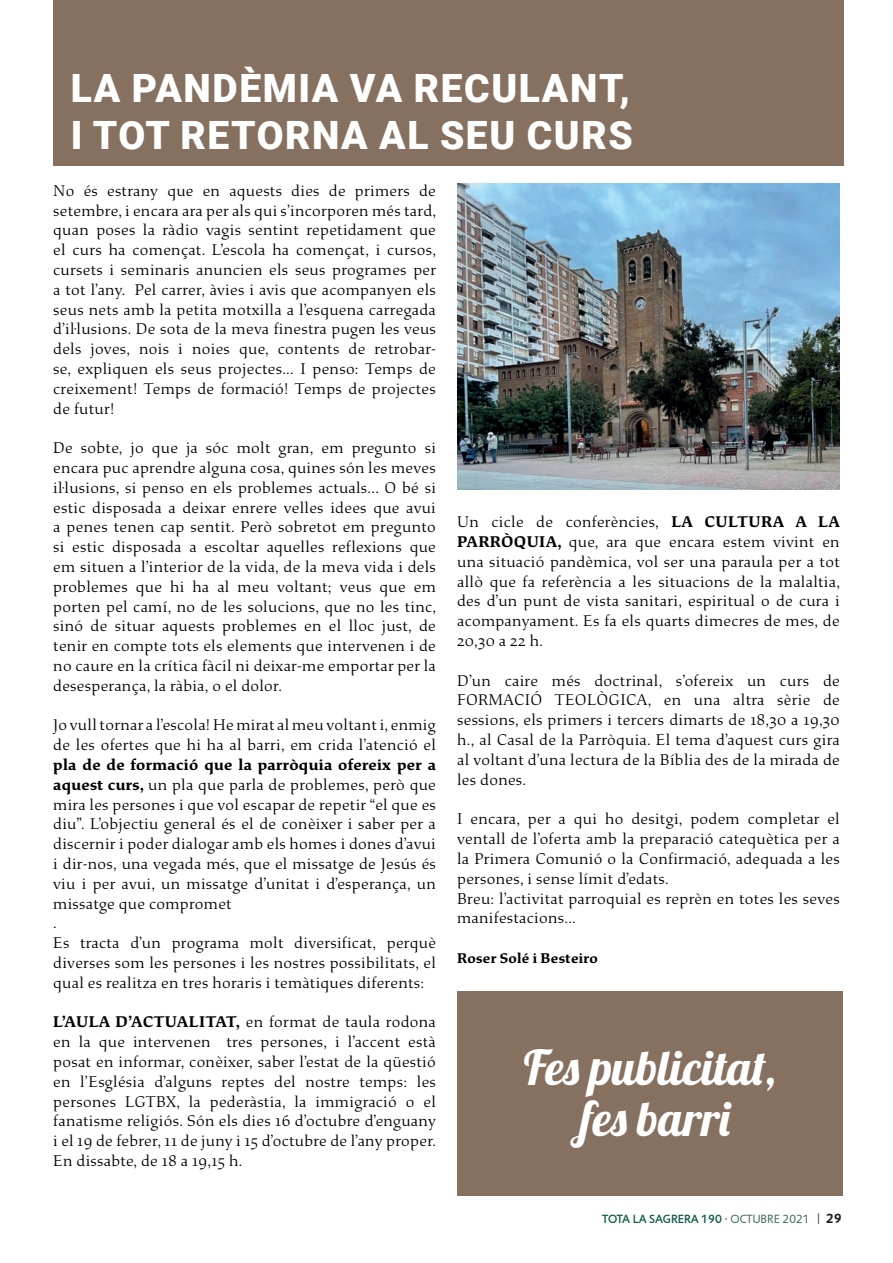
<style>
.page{position:relative;width:893px;height:1263px;background:#fff}
.page>*{position:absolute;margin:0;border:0;box-sizing:border-box;transform-origin:0 0}
.t1{font:48px/51px "Lobster 1.4";color:#fff;text-align:center}
.t2{font:900 39px/46.8px "Roboto";letter-spacing:.04em;color:#fff}
.t3{font:300 16.5px/19.8px "Study";letter-spacing:.02em;color:#000;text-align:justify}
.t4{font:700 15px "Study";letter-spacing:.02em;color:#000}
.t5{font:500 12px "Jigsaw";color:#095842}
.s1{font-weight:700}
.s2{font-weight:400;color:#3e6d5b}
.s3{font-weight:300;font-size:12.75px;color:#231f20}
.s4{font-weight:700;font-size:13.5px;color:#231f20}
</style>
<div class="page">
<div style="left:53px;top:0;width:791px;height:166px;background:#867161"></div>
<img style="left:457px;top:184px;width:383px;height:306px">
<div style="left:457px;top:991px;width:386px;height:205px;background:#867161"></div>
<h2 class="t2" style="left:71px;top:63px;width:563px">LA PANDÈMIA VA RECULANT,<br>I TOT RETORNA AL SEU CURS</h2>
<p class="t3" style="left:53px;top:181px;width:384px">No és estrany que en aquests dies de primers de setembre, i encara ara per als qui s’incorporen més tard, quan poses la ràdio vagis sentint repetidament que el curs ha començat. L’escola ha començat, i cursos, cursets i seminaris anuncien els seus programes per a tot l’any. Pel carrer, àvies i avis que acompanyen els seus nets amb la petita motxilla a l’esquena carregada d’il·lusions. De sota de la meva finestra pugen les veus dels joves, nois i noies que, contents de retrobar&shy;se, expliquen els seus projectes... I penso: Temps de creixement! Temps de formació! Temps de projectes de futur!</p>
<p class="t3" style="left:53px;top:438px;width:384px">De sobte, jo que ja sóc molt gran, em pregunto si encara puc aprendre alguna cosa, quines són les meves il·lusions, si penso en els problemes actuals... O bé si estic disposada a deixar enrere velles idees que avui a penes tenen cap sentit. Però sobretot em pregunto si estic disposada a escoltar aquelles reflexions que em situen a l’interior de la vida, de la meva vida i dels problemes que hi ha al meu voltant; veus que em porten pel camí, no de les solucions, que no les tinc, sinó de situar aquests problemes en el lloc just, de tenir en compte tots els elements que intervenen i de no caure en la crítica fàcil ni deixar-me emportar per la desesperança, la ràbia, o el dolor.</p>
<p class="t3" style="left:53px;top:715px;width:384px">Jo vull tornar a l’escola! He mirat al meu voltant i, enmig de les ofertes que hi ha al barri, em crida l’atenció el</p>
<p class="t3" style="left:53px;top:755px;width:384px;text-align:left"><span class="s1">pla de de formació que la parròquia ofereix per a aquest curs,</span> un pla que parla de problemes, però que mira les persones i que vol escapar de repetir “el que es diu”. L’objectiu general és el de conèixer i saber per a discernir i poder dialogar amb els homes i dones d’avui i dir-nos, una vegada més, que el missatge de Jesús és viu i per avui, un missatge d’unitat i d’esperança, un missatge que compromet<br>.<br>Es tracta d’un programa molt diversificat, perquè diverses som les persones i les nostres possibilitats, el qual es realitza en tres horaris i temàtiques diferents:</p>
<p class="t3" style="left:53px;top:1012px;width:384px"><span class="s1">L’AULA D’ACTUALITAT,</span> en format de taula rodona en la que intervenen tres persones, i l’accent està posat en informar, conèixer, saber l’estat de la qüestió en l’Església d’alguns reptes del nostre temps: les persones LGTBX, la pederàstia, la immigració o el fanatisme religiós. Són els dies 16 d’octubre d’enguany i el 19 de febrer, 11 de juny i 15 d’octubre de l’any proper.<br>En dissabte, de 18 a 19,15 h.</p>
<p class="t3" style="left:457px;top:512px;width:384px">Un cicle de conferències, <span class="s1">LA CULTURA A LA PARRÒQUIA,</span> que, ara que encara estem vivint en una situació pandèmica, vol ser una paraula per a tot allò que fa referència a les situacions de la malaltia, des d’un punt de vista sanitari, espiritual o de cura i acompanyament. Es fa els quarts dimecres de mes, de 20,30 a 22 h.</p>
<p class="t3" style="left:457px;top:671px;width:384px">D’un caire més doctrinal, s’ofereix un curs de FORMACIÓ TEOLÒGICA, en una altra sèrie de sessions, els primers i tercers dimarts de 18,30 a 19,30 h., al Casal de la Parròquia. El tema d’aquest curs gira al voltant d’una lectura de la Bíblia des de la mirada de les dones.</p>
<p class="t3" style="left:457px;top:809px;width:384px;text-align:left">I encara, per a qui ho desitgi, podem completar el ventall de l’oferta amb la preparació catequètica per a la Primera Comunió o la Confirmació, adequada a les persones, i sense límit d’edats.<br>Breu: l’activitat parroquial es reprèn en totes les seves manifestacions...</p>
<p class="t4" style="left:457px;top:949px;width:142px">Roser Solé i Besteiro</p>
<h1 class="t1" style="left:524px;top:1041px;width:254px">Fes publicitat, fes barri</h1>
<p class="t5" style="left:602px;top:1212px;width:241px">TOTA LA SAGRERA 190 · <span class="s2">OCTUBRE 2021</span> <span class="s3">|</span> <span class="s4">29</span></p>
</div>
